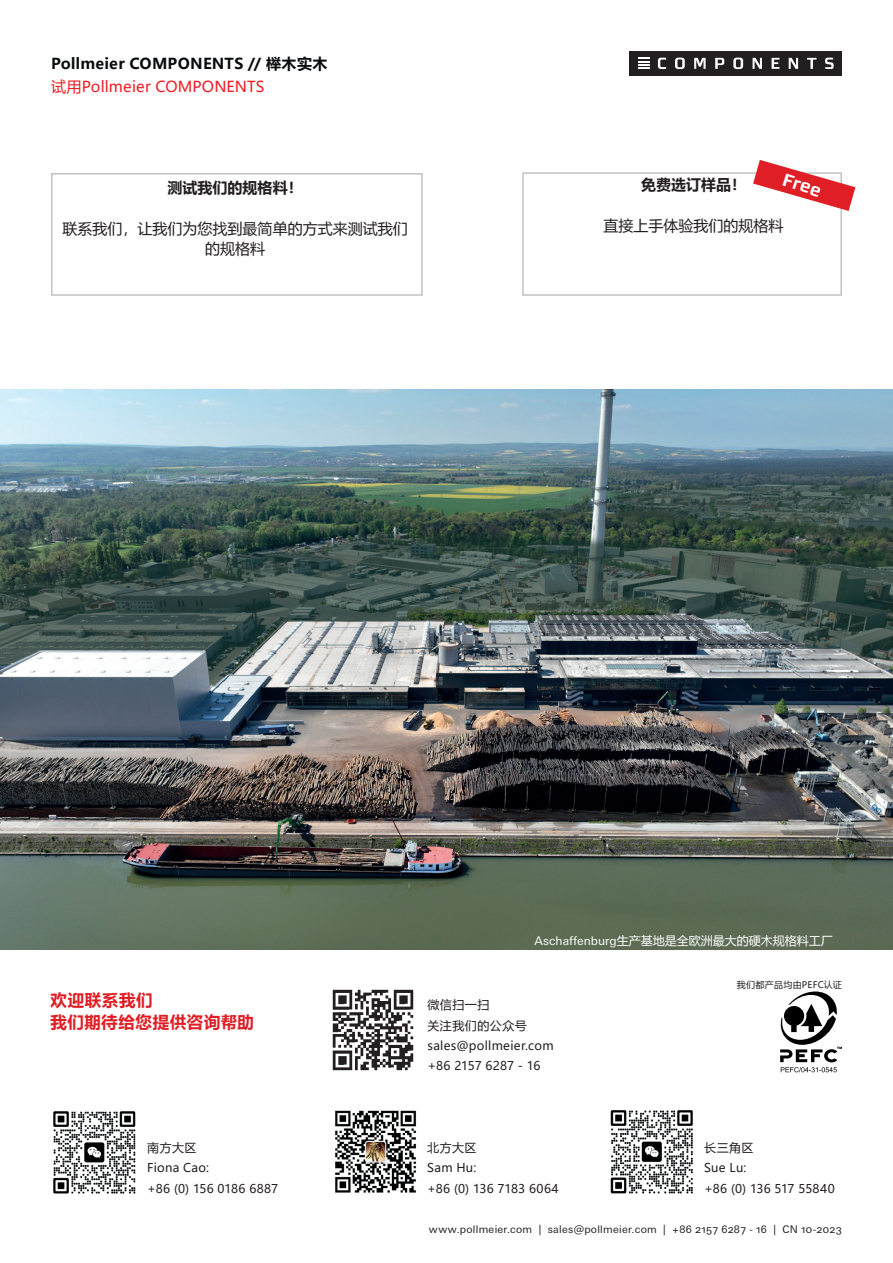
<style>
.page{position:relative;width:893px;height:1263px;background:#fff}
.page>*{position:absolute;margin:0;border:0;box-sizing:border-box;transform-origin:0 0}
.t1{font:700 18px "Morgan Sans";color:#fff}
.t2{font:700 16.5px/22.5px "Microsoft Ya Hei";letter-spacing:.035em;color:#e01e25}
.t3{font:15px/20.4px "Microsoft Ya Hei";color:#231f20;text-align:center}
.t4{font:700 15px "Microsoft Ya Hei";letter-spacing:.015em;color:#090b0d}
.t5{font:15px "Microsoft Ya Hei";letter-spacing:.01em;color:#ee1d23}
.t6{font:700 15px "Microsoft Ya Hei";color:#231f20}
.t7{font:12px/20.4px "Microsoft Ya Hei";letter-spacing:.025em;color:#231f20}
.t8{font:12px "Microsoft Ya Hei";color:#fff}
.t9{font:10.5px "Univers Next W1 G";letter-spacing:.025em;color:#231f20}
.t10{font:9px "Microsoft Ya Hei";letter-spacing:.025em;color:#231f20}
.s1{font-family:"Univers Next W1 G"}
</style>
<div class="page">
<svg style="left:780px;top:991px;width:62px;height:81px"></svg>
<div style="left:522px;top:172px;width:320px;height:124px;border:2px solid #c1c3c2"></div>
<div style="left:51px;top:173px;width:372px;height:123px;border:2px solid #c1c3c2"></div>
<img style="left:0;top:389px;width:893px;height:560px">
<div style="left:630px;top:51px;width:212px;height:25px;background:#231f20"></div>
<svg style="left:658px;top:58px;width:8px;height:11px"></svg>
<svg style="left:675px;top:58px;width:10px;height:11px"></svg>
<svg style="left:694px;top:58px;width:12px;height:11px"></svg>
<svg style="left:715px;top:58px;width:9px;height:11px"></svg>
<svg style="left:733px;top:58px;width:10px;height:11px"></svg>
<svg style="left:753px;top:58px;width:9px;height:11px"></svg>
<svg style="left:772px;top:58px;width:7px;height:11px"></svg>
<svg style="left:789px;top:58px;width:9px;height:11px"></svg>
<svg style="left:807px;top:58px;width:9px;height:11px"></svg>
<svg style="left:825px;top:58px;width:8px;height:11px"></svg>
<svg style="left:638px;top:58px;width:11px;height:11px"></svg>
<img style="left:332px;top:989px;width:82px;height:82px">
<img style="left:53px;top:1111px;width:83px;height:83px">
<img style="left:335px;top:1110px;width:82px;height:83px">
<img style="left:610px;top:1110px;width:83px;height:84px">
<svg style="left:753px;top:160px;width:102px;height:51px"></svg>
<p class="t4" style="left:51px;top:53px;width:278px">Pollmeier COMPONENTS // 榉木实木</p>
<p class="t5" style="left:51px;top:76px;width:215px">试用Pollmeier COMPONENTS</p>
<p class="t6" style="left:168px;top:177px;width:136px">测试我们的规格料！</p>
<p class="t3" style="left:63px;top:218px;width:346px">联系我们，让我们为您找到最简单的方式来测试我们的规格料</p>
<h1 class="t1" style="left:787px;top:168px;width:41px;rotate:18deg">Free</h1>
<p class="t6" style="left:641px;top:174px;width:106px">免费选订样品！</p>
<p class="t3" style="left:603px;top:215px;width:181px">直接上手体验我们的规格料</p>
<h2 class="t2" style="left:51px;top:988px;width:205px">欢迎联系我们<br>我们期待给您提供咨询帮助</h2>
<p class="t8" style="left:535px;top:933px;width:300px"><span class="s1">Aschaffenburg</span>生产基地是全欧洲最大的硬木规格料工厂</p>
<p class="t7" style="left:427px;top:994px;width:128px">微信扫一扫<br>关注我们的公众号sales@pollmeier.com +86 2157 6287 - 16</p>
<p class="t10" style="left:737px;top:978px;width:107px">我们都产品均由PEFC认证</p>
<p class="t7" style="left:147px;top:1137px;width:133px">南方大区<br>Fiona Cao:<br>+86 (0) 156 0186 6887</p>
<p class="t7" style="left:427px;top:1137px;width:133px">北方大区<br>Sam Hu:<br>+86 (0) 136 7183 6064</p>
<p class="t7" style="left:704px;top:1137px;width:132px">长三角区<br>Sue Lu:<br>+86 (0) 136 517 55840</p>
<p class="t9" style="left:429px;top:1224px;width:415px">www.pollmeier.com | sales@pollmeier.com | +86 2157 6287 - 16 | CN 10-2023</p>
</div>
